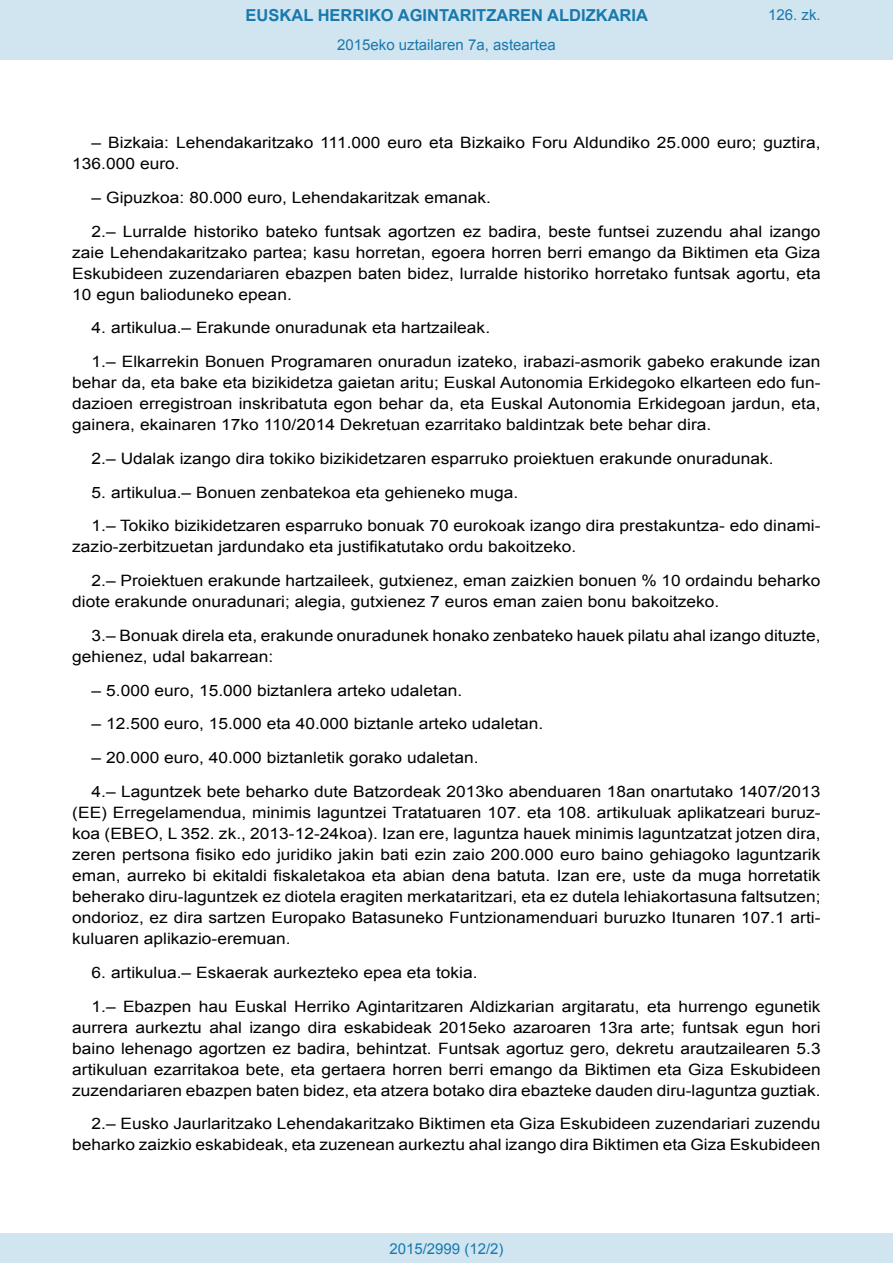
<style>
.page{position:relative;width:893px;height:1263px;background:#fff}
.page>*{position:absolute;margin:0;border:0;box-sizing:border-box;transform-origin:0 0}
.t1{font:700 16.5px "Arial";color:#1879ad}
.BOPVDetalle{font:15.6px/21px "Arial";color:#000;scale:1.11 1}
.Paginacion_Centro{font:15px "Arial";color:#1879ad}
</style>
<div class="page">
<div style="left:0;top:0;width:893px;height:60px;background:#d0e5f0"></div>
<div style="left:0;top:1233px;width:893px;height:30px;background:#d0e5f0"></div>
<p class="t1" style="left:246px;top:4px;width:404px">EUSKAL HERRIKO AGINTARITZAREN ALDIZKARIA</p>
<p class="Paginacion_Centro" style="left:337px;top:35px;width:220px">2015eko uztailaren 7a, asteartea</p>
<p class="Paginacion_Centro" style="left:768px;top:5px;width:54px">126. zk.</p>
<p class="BOPVDetalle" style="left:72px;top:132px;width:676px;text-indent:19px">– Bizkaia: Lehendakaritzako 111.000 euro eta Bizkaiko Foru Aldundiko 25.000 euro; guztira,<br>136.000 euro.</p>
<p class="BOPVDetalle" style="left:92px;top:187px;width:361px">– Gipuzkoa: 80.000 euro, Lehendakaritzak emanak.</p>
<p class="BOPVDetalle" style="left:72px;top:221px;width:676px;text-align:justify;text-indent:19px">2.– Lurralde historiko bateko funtsak agortzen ez badira, beste funtsei zuzendu ahal izango zaie Lehendakaritzako partea; kasu horretan, egoera horren berri emango da Biktimen eta Giza Eskubideen zuzendariaren ebazpen baten bidez, lurralde historiko horretako funtsak agortu, eta 10 egun balioduneko epean.</p>
<p class="BOPVDetalle" style="left:92px;top:318px;width:361px">4. artikulua.– Erakunde onuradunak eta hartzaileak.</p>
<p class="BOPVDetalle" style="left:72px;top:351px;width:676px;text-align:justify;text-indent:19px">1.– Elkarrekin Bonuen Programaren onuradun izateko, irabazi-asmorik gabeko erakunde izan behar da, eta bake eta bizikidetza gaietan aritu; Euskal Autonomia Erkidegoko elkarteen edo fun&shy;dazioen erregistroan inskribatuta egon behar da, eta Euskal Autonomia Erkidegoan jardun, eta, gainera, ekainaren 17ko 110/2014 Dekretuan ezarritako baldintzak bete behar dira.</p>
<p class="BOPVDetalle" style="left:92px;top:448px;width:616px">2.– Udalak izango dira tokiko bizikidetzaren esparruko proiektuen erakunde onuradunak.</p>
<p class="BOPVDetalle" style="left:92px;top:482px;width:386px">5. artikulua.– Bonuen zenbatekoa eta gehieneko muga.</p>
<p class="BOPVDetalle" style="left:72px;top:516px;width:676px;text-indent:19px">1.– Tokiko bizikidetzaren esparruko bonuak 70 eurokoak izango dira prestakuntza- edo dinami&shy;zazio-zerbitzuetan jardundako eta justifikatutako ordu bakoitzeko.</p>
<p class="BOPVDetalle" style="left:72px;top:570px;width:676px;text-indent:19px">2.– Proiektuen erakunde hartzaileek, gutxienez, eman zaizkien bonuen % 10 ordaindu beharko diote erakunde onuradunari; alegia, gutxienez 7 euros eman zaien bonu bakoitzeko.</p>
<p class="BOPVDetalle" style="left:72px;top:625px;width:676px;text-indent:19px">3.– Bonuak direla eta, erakunde onuradunek honako zenbateko hauek pilatu ahal izango dituzte, gehienez, udal bakarrean:</p>
<p class="BOPVDetalle" style="left:92px;top:680px;width:335px">– 5.000 euro, 15.000 biztanlera arteko udaletan.</p>
<p class="BOPVDetalle" style="left:92px;top:714px;width:408px">– 12.500 euro, 15.000 eta 40.000 biztanle arteko udaletan.</p>
<p class="BOPVDetalle" style="left:92px;top:747px;width:350px">– 20.000 euro, 40.000 biztanletik gorako udaletan.</p>
<p class="BOPVDetalle" style="left:72px;top:781px;width:676px;text-align:justify;text-indent:19px">4.– Laguntzek bete beharko dute Batzordeak 2013ko abenduaren 18an onartutako 1407/2013 (EE) Erregelamendua, minimis laguntzei Tratatuaren 107. eta 108. artikuluak aplikatzeari buruz&shy;koa (EBEO, L 352. zk., 2013-12-24koa). Izan ere, laguntza hauek minimis laguntzatzat jotzen dira, zeren pertsona fisiko edo juridiko jakin bati ezin zaio 200.000 euro baino gehiagoko laguntzarik eman, aurreko bi ekitaldi fiskaletakoa eta abian dena batuta. Izan ere, uste da muga horretatik beherako diru-laguntzek ez diotela eragiten merkataritzari, eta ez dutela lehiakortasuna faltsutzen; ondorioz, ez dira sartzen Europako Batasuneko Funtzionamenduari buruzko Itunaren 107.1 arti&shy;kuluaren aplikazio-eremuan.</p>
<p class="BOPVDetalle" style="left:92px;top:962px;width:349px">6. artikulua.– Eskaerak aurkezteko epea eta tokia.</p>
<p class="BOPVDetalle" style="left:72px;top:996px;width:676px;text-align:justify;text-indent:19px">1.– Ebazpen hau Euskal Herriko Agintaritzaren Aldizkarian argitaratu, eta hurrengo egunetik aurrera aurkeztu ahal izango dira eskabideak 2015eko azaroaren 13ra arte; funtsak egun hori baino lehenago agortzen ez badira, behintzat. Funtsak agortuz gero, dekretu arautzailearen 5.3 artikuluan ezarritakoa bete, eta gertaera horren berri emango da Biktimen eta Giza Eskubideen zuzendariaren ebazpen baten bidez, eta atzera botako dira ebazteke dauden diru-laguntza guztiak.</p>
<p class="BOPVDetalle" style="left:72px;top:1113px;width:676px;text-align:right">2.– Eusko Jaurlaritzako Lehendakaritzako Biktimen eta Giza Eskubideen zuzendariari zuzendu beharko zaizkio eskabideak, eta zuzenean aurkeztu ahal izango dira Biktimen eta Giza Eskubideen</p>
<p class="Paginacion_Centro" style="left:389px;top:1238px;width:116px">2015/2999 (12/2)</p>
</div>
